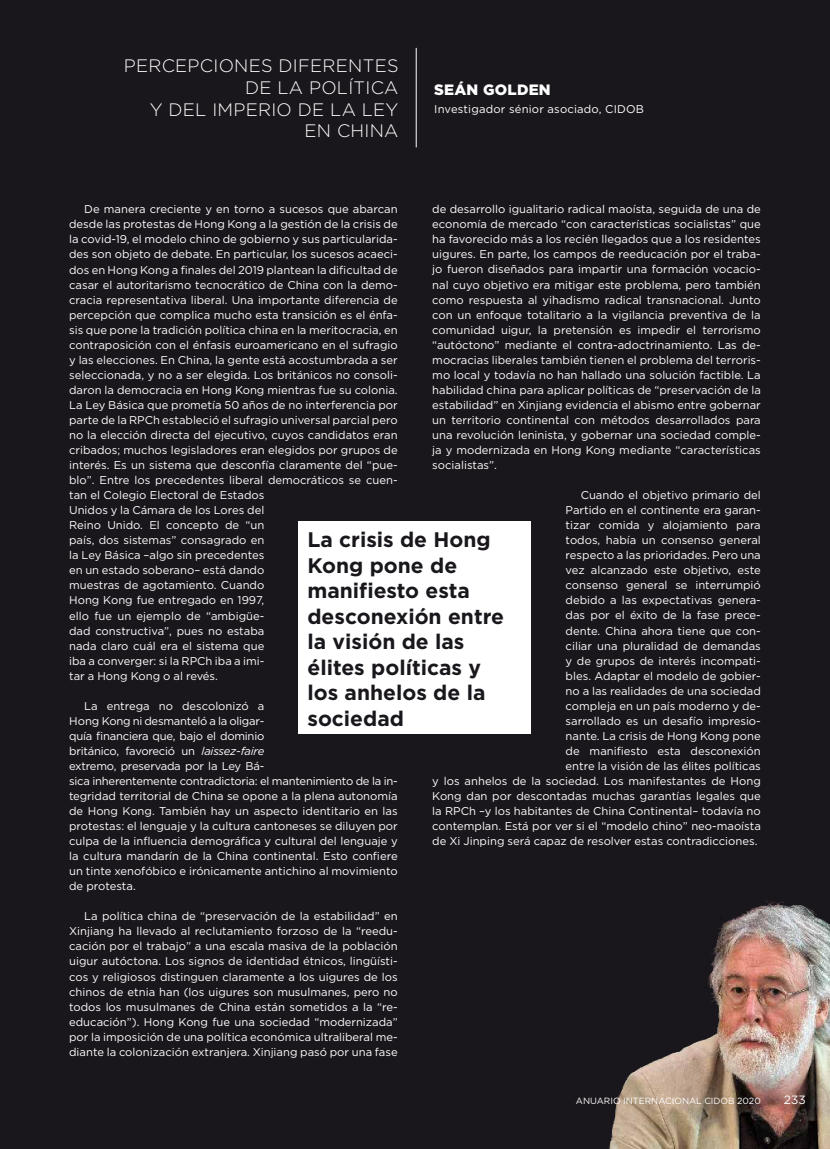
<style>
.page{position:relative;width:830px;height:1149px;background:#fff}
.page>*{position:absolute;margin:0;border:0;box-sizing:border-box;transform-origin:0 0}
.t1{font:700 21px/25.5px "Gotham";color:#1a171c}
.t2{font:300 18px/21.6px "Gotham";letter-spacing:.015em;color:#fff;text-align:right}
.t3{font:900 15px "Gotham";letter-spacing:.015em;color:#fff}
.t4{font:12px "Gotham";color:#fff}
.t5{font:11.25px/15px "Gotham";color:#fff}
.t6{font:9px "Gotham";color:#fff}
.s1{font-style:italic}
</style>
<div class="page">
<div style="left:0;top:0;width:829px;height:1148px;background:#1a171c"></div>
<img style="left:609px;top:900px;width:220px;height:248px">
<div style="left:299px;top:521px;width:232px;height:213px;background:#fff"></div>
<hr style="left:415px;top:48px;width:1px;height:99px;background:#fff">
<h2 class="t2" style="left:124px;top:55px;width:276px">PERCEPCIONES DIFERENTES<br>DE LA POLÍTICA<br>Y DEL IMPERIO DE LA LEY<br>EN CHINA</h2>
<h3 class="t3" style="left:434px;top:79px;width:118px">SEÁN GOLDEN</h3>
<p class="t5" style="left:434px;top:101px;width:211px">Investigador sénior asociado, CIDOB</p>
<p class="t5" style="left:432px;top:201px;width:330px;text-align:justify">de desarrollo igualitario radical maoísta, seguida de una de economía de mercado “con características socialistas” que ha favorecido más a los recién llegados que a los residentes uigures. En parte, los campos de reeducación por el traba&shy;jo fueron diseñados para impartir una formación vocacio&shy;nal cuyo objetivo era mitigar este problema, pero también como respuesta al yihadismo radical transnacional. Junto con un enfoque totalitario a la vigilancia preventiva de la comunidad uigur, la pretensión es impedir el terrorismo “autóctono” mediante el contra-adoctrinamiento. Las de&shy;mocracias liberales también tienen el problema del terroris&shy;mo local y todavía no han hallado una solución factible. La habilidad china para aplicar políticas de “preservación de la estabilidad” en Xinjiang evidencia el abismo entre gobernar un territorio continental con métodos desarrollados para una revolución leninista, y gobernar una sociedad comple&shy;ja y modernizada en Hong Kong mediante “características socialistas”.</p>
<p class="t5" style="left:432px;top:487px;width:330px;text-align:right">Cuando el objetivo primario del<br>Partido en el continente era garan-<br>tizar comida y alojamiento para<br>todos, había un consenso general<br>respecto a las prioridades. Pero una<br>vez alcanzado este objetivo, este<br>consenso general se interrumpió<br>debido a las expectativas genera-<br>das por el éxito de la fase prece-<br>dente. China ahora tiene que con-<br>ciliar una pluralidad de demandas<br>y de grupos de interés incompati-<br>bles. Adaptar el modelo de gobier-<br>no a las realidades de una sociedad<br>compleja en un país moderno y de-<br>sarrollado es un desafío impresio-<br>nante. La crisis de Hong Kong pone<br>de manifiesto esta desconexión<br>entre la visión de las élites políticas<br>y los anhelos de la sociedad. Los manifestantes de Hong Kong dan por descontadas muchas garantías legales que la RPCh –y los habitantes de China Continental– todavía no contemplan. Está por ver si el “modelo chino” neo-maoísta de Xi Jinping será capaz de resolver estas contradicciones.</p>
<p class="t5" style="left:69px;top:201px;width:330px;text-indent:15px">De manera creciente y en torno a sucesos que abarcan desde las protestas de Hong Kong a la gestión de la crisis de la covid-19, el modelo chino de gobierno y sus particularida&shy;des son objeto de debate. En particular, los sucesos acaeci&shy;dos en Hong Kong a finales del 2019 plantean la dificultad de casar el autoritarismo tecnocrático de China con la demo&shy;cracia representativa liberal. Una importante diferencia de percepción que complica mucho esta transición es el énfa&shy;sis que pone la tradición política china en la meritocracia, en contraposición con el énfasis euroamericano en el sufragio y las elecciones. En China, la gente está acostumbrada a ser seleccionada, y no a ser elegida. Los británicos no consoli&shy;daron la democracia en Hong Kong mientras fue su colonia.<br>La Ley Básica que prometía 50 años de no interferencia por parte de la RPCh estableció el sufragio universal parcial pero no la elección directa del ejecutivo, cuyos candidatos eran cribados; muchos legisladores eran elegidos por grupos de interés. Es un sistema que desconfía claramente del “pue&shy;blo”. Entre los precedentes liberal democráticos se cuen&shy;tan el Colegio Electoral de Estados<br>Unidos y la Cámara de los Lores del<br>Reino Unido. El concepto de “un<br>país, dos sistemas” consagrado en<br>la Ley Básica –algo sin precedentes<br>en un estado soberano– está dando<br>muestras de agotamiento. Cuando<br>Hong Kong fue entregado en 1997,<br>ello fue un ejemplo de “ambigüe-<br>dad constructiva”, pues no estaba<br>nada claro cuál era el sistema que<br>iba a converger: si la RPCh iba a imi-<br>tar a Hong Kong o al revés.</p>
<p class="t5" style="left:69px;top:697px;width:330px;text-indent:15px">La entrega no descolonizó a<br>Hong Kong ni desmanteló a la oligar-<br>quía financiera que, bajo el dominio<br>británico, favoreció un <span class="s1">laissez-faire<br></span>extremo, preservada por la Ley Bá-<br>sica inherentemente contradictoria: el mantenimiento de la in&shy;tegridad territorial de China se opone a la plena autonomía de Hong Kong. También hay un aspecto identitario en las protestas: el lenguaje y la cultura cantoneses se diluyen por culpa de la influencia demográfica y cultural del lenguaje y la cultura mandarín de la China continental. Esto confiere un tinte xenofóbico e irónicamente antichino al movimiento de protesta.</p>
<p class="t5" style="left:69px;top:908px;width:330px;text-align:justify;text-indent:15px">La política china de “preservación de la estabilidad” en Xinjiang ha llevado al reclutamiento forzoso de la “reedu&shy;cación por el trabajo” a una escala masiva de la población uigur autóctona. Los signos de identidad étnicos, lingüísti&shy;cos y religiosos distinguen claramente a los uigures de los chinos de etnia han (los uigures son musulmanes, pero no todos los musulmanes de China están sometidos a la “re&shy;educación”). Hong Kong fue una sociedad “modernizada” por la imposición de una política económica ultraliberal me&shy;diante la colonización extranjera. Xinjiang pasó por una fase</p>
<h1 class="t1" style="left:307px;top:526px;width:198px">La crisis de Hong<br>Kong pone de manifiesto esta desconexión entre la visión de las élites políticas y los anhelos de la sociedad</h1>
<p class="t6" style="left:575px;top:1094px;width:186px">ANUARIO INTERNACIONAL CIDOB 2020</p>
<p class="t4" style="left:783px;top:1091px;width:23px">233</p>
</div>
